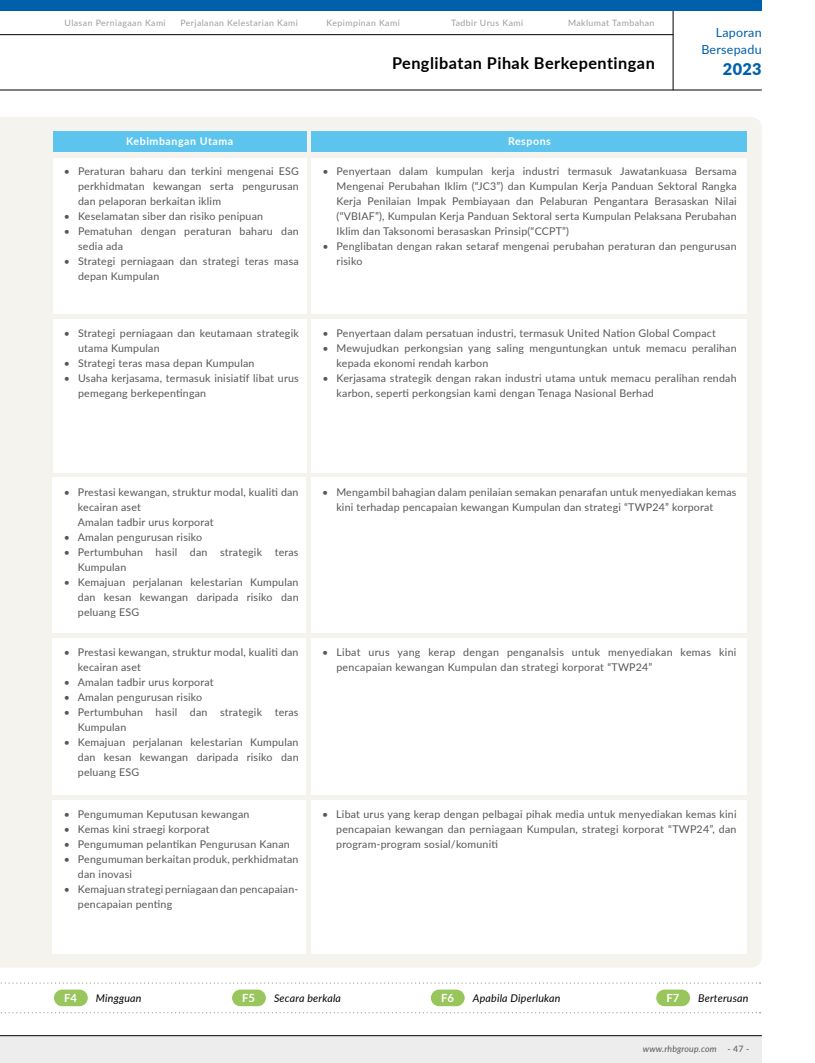
<style>
.page{position:relative;width:815px;height:1063px;background:#fff}
.page>*{position:absolute;margin:0;border:0;box-sizing:border-box;transform-origin:0 0}
.t1{font:700 16.25px "Lato";letter-spacing:.03em;color:#000}
.t2{font:900 16.25px "Lato";color:#005faa}
.t3{font:12.5px/17.5px "Lato";letter-spacing:.02em;color:#005faa;text-align:right}
.t4{font:700 11.25px "Lato";color:#fff}
.t5{font:10.62px/15px "Lato";letter-spacing:.02em;color:#575756}
.t6{font:italic 10.62px "Lato";letter-spacing:.02em;color:#000}
.t7{font:700 10.62px "Lato";letter-spacing:.05em;color:#fff}
.t8{font:8.75px "Lato";letter-spacing:.05em;color:#9d9d9c}
.t9{font:italic 8.75px "Lato";letter-spacing:.02em;color:#575756}
.s1{font-style:normal}
</style>
<div class="page">
<div style="left:0;top:1036px;width:762px;height:27px;background:#ededed"></div>
<hr style="left:0;top:90px;width:762px;height:1px;background:#000">
<hr style="left:0;top:1035px;width:762px;height:1px;background:#000">
<hr style="left:673px;top:11px;width:1px;height:79px;background:#000">
<div style="left:0;top:0;width:762px;height:11px;background:#005faa"></div>
<hr style="left:0;top:34px;width:673px;height:1px;background:#000">
<div style="left:0;top:117px;width:762px;height:850px;background:#f5f3ee"></div>
<div style="left:53px;top:158px;width:253px;height:155px;background:#fff"></div>
<div style="left:312px;top:158px;width:435px;height:155px;background:#fff"></div>
<div style="left:53px;top:319px;width:253px;height:153px;background:#fff"></div>
<div style="left:312px;top:319px;width:435px;height:153px;background:#fff"></div>
<div style="left:53px;top:478px;width:253px;height:155px;background:#fff"></div>
<div style="left:311px;top:478px;width:436px;height:155px;background:#fff"></div>
<div style="left:53px;top:638px;width:253px;height:157px;background:#fff"></div>
<div style="left:311px;top:638px;width:436px;height:157px;background:#fff"></div>
<div style="left:53px;top:800px;width:253px;height:154px;background:#fff"></div>
<div style="left:311px;top:800px;width:436px;height:154px;background:#fff"></div>
<div style="left:53px;top:132px;width:253px;height:20px;background:#5dc5ed"></div>
<div style="left:312px;top:132px;width:435px;height:20px;background:#5dc5ed"></div>
<div style="left:53px;top:989px;width:35px;height:18px;background:#99c55d;border-radius:9px"></div>
<div style="left:53px;top:989px;width:36px;height:18px;border:1px solid #fff;border-radius:9px"></div>
<div style="left:430px;top:989px;width:35px;height:18px;background:#99c55d;border-radius:9px"></div>
<div style="left:430px;top:989px;width:35px;height:18px;border:1px solid #fff;border-radius:9px"></div>
<div style="left:656px;top:989px;width:35px;height:18px;background:#99c55d;border-radius:9px"></div>
<div style="left:655px;top:989px;width:36px;height:18px;border:1px solid #fff;border-radius:9px"></div>
<svg style="left:1px;top:982px;width:760px;height:2px"></svg>
<svg style="left:0;top:1012px;width:761px;height:1px"></svg>
<div style="left:232px;top:989px;width:34px;height:18px;background:#99c55d;border-radius:9px"></div>
<div style="left:231px;top:989px;width:36px;height:18px;border:1px solid #fff;border-radius:9px"></div>
<p class="t8" style="left:65px;top:17px;width:103px">Ulasan Perniagaan Kami</p>
<p class="t8" style="left:180px;top:17px;width:119px">Perjalanan Kelestarian Kami</p>
<p class="t8" style="left:327px;top:17px;width:75px">Kepimpinan Kami</p>
<p class="t8" style="left:451px;top:17px;width:74px">Tadbir Urus Kami</p>
<p class="t8" style="left:568px;top:17px;width:88px">Maklumat Tambahan</p>
<h1 class="t1" style="left:392px;top:51px;width:264px">Penglibatan Pihak Berkepentingan</h1>
<p class="t7" style="left:126px;top:134px;width:109px">Kebimbangan Utama</p>
<p class="t7" style="left:508px;top:134px;width:44px">Respons</p>
<p class="t3" style="left:701px;top:23px;width:62px">Laporan<br>Bersepadu</p>
<h1 class="t2" style="left:723px;top:57px;width:40px">2023</h1>
<p class="t5" style="left:78px;top:163px;width:222px;text-align:justify;text-indent:-14px">• Peraturan baharu dan terkini mengenai ESG perkhidmatan kewangan serta pengurusan dan pelaporan berkaitan iklim</p>
<p class="t5" style="left:64px;top:208px;width:201px">• Keselamatan siber dan risiko penipuan</p>
<p class="t5" style="left:78px;top:223px;width:222px;text-indent:-14px">• Pematuhan dengan peraturan baharu dan sedia ada</p>
<p class="t5" style="left:78px;top:253px;width:222px;text-indent:-14px">• Strategi perniagaan dan strategi teras masa depan Kumpulan</p>
<p class="t5" style="left:78px;top:325px;width:222px;text-indent:-14px">• Strategi perniagaan dan keutamaan strategik utama Kumpulan</p>
<p class="t5" style="left:64px;top:355px;width:192px">• Strategi teras masa depan Kumpulan</p>
<p class="t5" style="left:78px;top:370px;width:222px;text-indent:-14px">• Usaha kerjasama, termasuk inisiatif libat urus pemegang berkepentingan</p>
<p class="t5" style="left:337px;top:163px;width:402px;text-align:justify;text-indent:-14px">• Penyertaan dalam kumpulan kerja industri termasuk Jawatankuasa Bersama Mengenai Perubahan Iklim (“JC3”) dan Kumpulan Kerja Panduan Sektoral Rangka Kerja Penilaian Impak Pembiayaan dan Pelaburan Pengantara Berasaskan Nilai (“VBIAF”), Kumpulan Kerja Panduan Sektoral serta Kumpulan Pelaksana Perubahan Iklim dan Taksonomi berasaskan Prinsip(“CCPT”)</p>
<p class="t5" style="left:337px;top:238px;width:402px;text-indent:-14px">• Penglibatan dengan rakan setaraf mengenai perubahan peraturan dan pengurusan risiko</p>
<p class="t5" style="left:322px;top:325px;width:395px">• Penyertaan dalam persatuan industri, termasuk United Nation Global Compact</p>
<p class="t5" style="left:337px;top:340px;width:402px;text-indent:-14px">• Mewujudkan perkongsian yang saling menguntungkan untuk memacu peralihan kepada ekonomi rendah karbon</p>
<p class="t5" style="left:337px;top:370px;width:402px;text-indent:-14px">• Kerjasama strategik dengan rakan industri utama untuk memacu peralihan rendah karbon, seperti perkongsian kami dengan Tenaga Nasional Berhad</p>
<p class="t5" style="left:78px;top:484px;width:222px;text-indent:-14px">• Prestasi kewangan, struktur modal, kualiti dan kecairan aset<br>Amalan tadbir urus korporat</p>
<p class="t5" style="left:64px;top:529px;width:140px">• Amalan pengurusan risiko</p>
<p class="t5" style="left:78px;top:544px;width:222px;text-indent:-14px">• Pertumbuhan hasil dan strategik teras<br>Kumpulan</p>
<p class="t5" style="left:78px;top:574px;width:222px;text-align:justify;text-indent:-14px">• Kemajuan perjalanan kelestarian Kumpulan dan kesan kewangan daripada risiko dan peluang ESG</p>
<p class="t5" style="left:78px;top:644px;width:222px;text-indent:-14px">• Prestasi kewangan, struktur modal, kualiti dan kecairan aset</p>
<p class="t5" style="left:64px;top:674px;width:152px">• Amalan tadbir urus korporat</p>
<p class="t5" style="left:64px;top:690px;width:140px">• Amalan pengurusan risiko</p>
<p class="t5" style="left:78px;top:705px;width:222px;text-indent:-14px">• Pertumbuhan hasil dan strategik teras<br>Kumpulan</p>
<p class="t5" style="left:78px;top:735px;width:222px;text-align:justify;text-indent:-14px">• Kemajuan perjalanan kelestarian Kumpulan dan kesan kewangan daripada risiko dan peluang ESG</p>
<p class="t5" style="left:64px;top:806px;width:187px">• Pengumuman Keputusan kewangan</p>
<p class="t5" style="left:64px;top:821px;width:148px">• Kemas kini straegi korporat</p>
<p class="t5" style="left:64px;top:836px;width:228px">• Pengumuman pelantikan Pengurusan Kanan</p>
<p class="t5" style="left:78px;top:851px;width:222px;text-indent:-14px">• Pengumuman berkaitan produk, perkhidmatan dan inovasi</p>
<p class="t5" style="left:78px;top:881px;width:222px;text-indent:-14px">• Kemajuan strategi perniagaan dan pencapaian&shy;pencapaian penting</p>
<p class="t5" style="left:336px;top:484px;width:402px;text-indent:-14px">• Mengambil bahagian dalam penilaian semakan penarafan untuk menyediakan kemas kini terhadap pencapaian kewangan Kumpulan dan strategi “TWP24” korporat</p>
<p class="t5" style="left:336px;top:644px;width:402px;text-indent:-14px">• Libat urus yang kerap dengan penganalsis untuk menyediakan kemas kini pencapaian kewangan Kumpulan dan strategi korporat “TWP24”</p>
<p class="t5" style="left:336px;top:806px;width:402px;text-align:justify;text-indent:-14px">• Libat urus yang kerap dengan pelbagai pihak media untuk menyediakan kemas kini pencapaian kewangan dan perniagaan Kumpulan, strategi korporat “TWP24”, dan program-program sosial/komuniti</p>
<p class="t4" style="left:64px;top:990px;width:14px">F4</p>
<p class="t6" style="left:96px;top:990px;width:47px">Mingguan</p>
<p class="t4" style="left:242px;top:990px;width:14px">F5</p>
<p class="t6" style="left:274px;top:990px;width:69px">Secara berkala</p>
<p class="t4" style="left:441px;top:990px;width:14px">F6</p>
<p class="t6" style="left:473px;top:990px;width:89px">Apabila Diperlukan</p>
<p class="t4" style="left:666px;top:990px;width:14px">F7</p>
<p class="t6" style="left:698px;top:990px;width:52px">Berterusan</p>
<p class="t9" style="left:643px;top:1043px;width:108px">www.rhbgroup.com <span class="s1">- 47 -</span></p>
</div>
